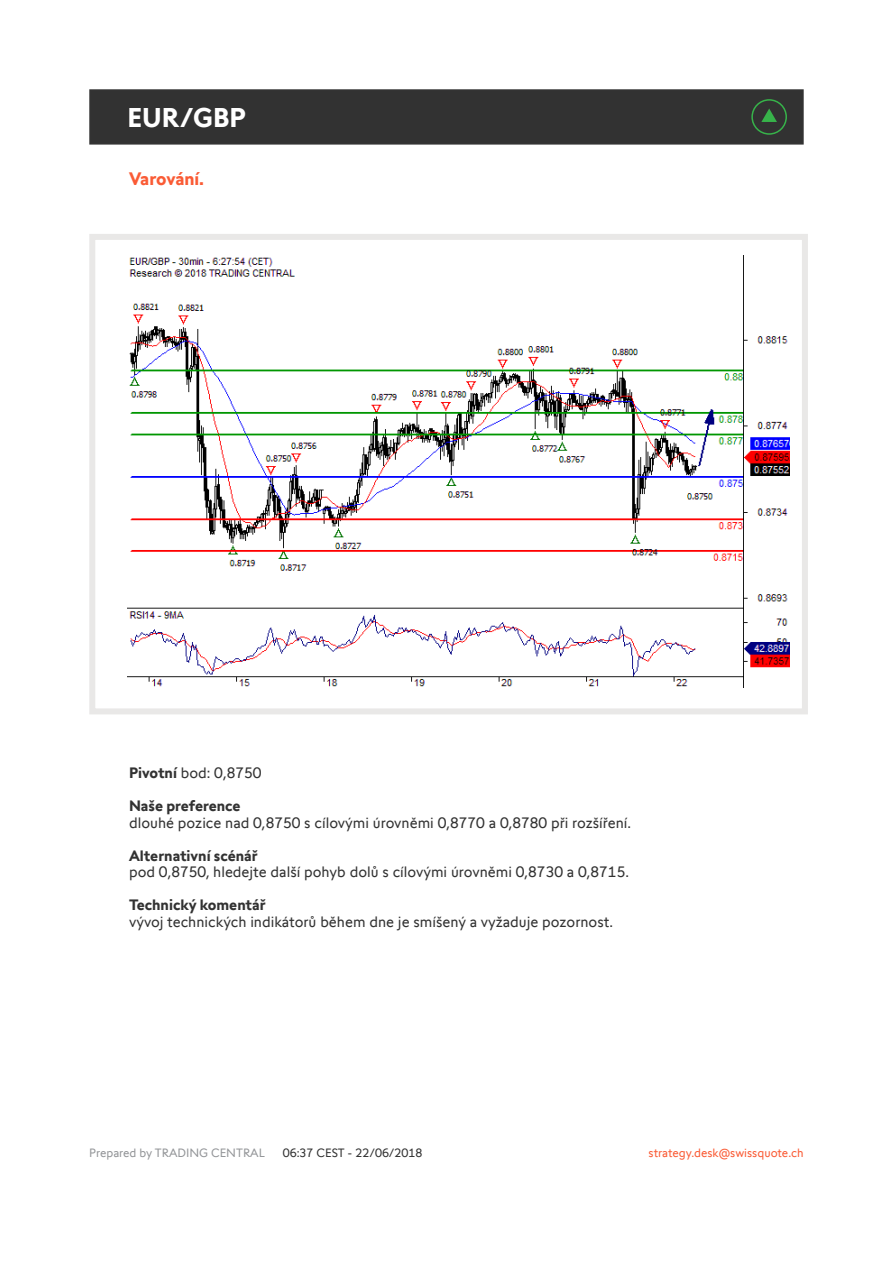
<style>
.page{position:relative;width:893px;height:1263px;background:#fff}
.page>*{position:absolute;margin:0;border:0;box-sizing:border-box;transform-origin:0 0}
.t1{font:700 27px "Swissquote CT";color:#fff}
.t2{font:700 18px "Swissquote CT";letter-spacing:-.005em;color:#fa5b35}
.t3{font:15px "Swissquote CT";color:#323232}
.t4{font:700 15px "Swissquote CT";color:#323232}
.t5{font:12px "Swissquote CT";color:#fa5b35}
.t6{font:12px "Swissquote CT";color:#939598}
.t7{font:12px "Swissquote CT";color:#323232}
.s1{font-weight:700}
</style>
<div class="page">
<div style="left:89px;top:234px;width:719px;height:480px;border:6px solid #e9e8e7"></div>
<div style="left:89px;top:89px;width:715px;height:56px;background:#323232;border:2px solid #323232"></div>
<img style="left:128px;top:255px;width:661px;height:432px">
<svg style="left:751px;top:99px;width:36px;height:36px"></svg>
<h1 class="t1" style="left:128px;top:101px;width:120px">EUR/GBP</h1>
<p class="t2" style="left:129px;top:168px;width:77px">Varování.</p>
<p class="t3" style="left:129px;top:764px;width:134px"><span class="s1">Pivotní</span> bod: 0,8750</p>
<p class="t4" style="left:129px;top:797px;width:113px">Naše preference</p>
<p class="t3" style="left:129px;top:814px;width:503px">dlouhé pozice nad 0,8750 s cílovými úrovněmi 0,8770 a 0,8780 při rozšíření.</p>
<p class="t4" style="left:129px;top:846px;width:130px">Alternativní scénář</p>
<p class="t3" style="left:129px;top:863px;width:501px">pod 0,8750, hledejte další pohyb dolů s cílovými úrovněmi 0,8730 a 0,8715.</p>
<p class="t4" style="left:129px;top:896px;width:138px">Technický komentář</p>
<p class="t3" style="left:129px;top:913px;width:485px">vývoj technických indikátorů během dne je smíšený a vyžaduje pozornost.</p>
<p class="t6" style="left:89px;top:1145px;width:177px">Prepared by TRADING CENTRAL</p>
<p class="t7" style="left:283px;top:1145px;width:141px">06:37 CEST - 22/06/2018</p>
<p class="t5" style="left:649px;top:1145px;width:157px">strategy.desk@swissquote.ch</p>
</div>
